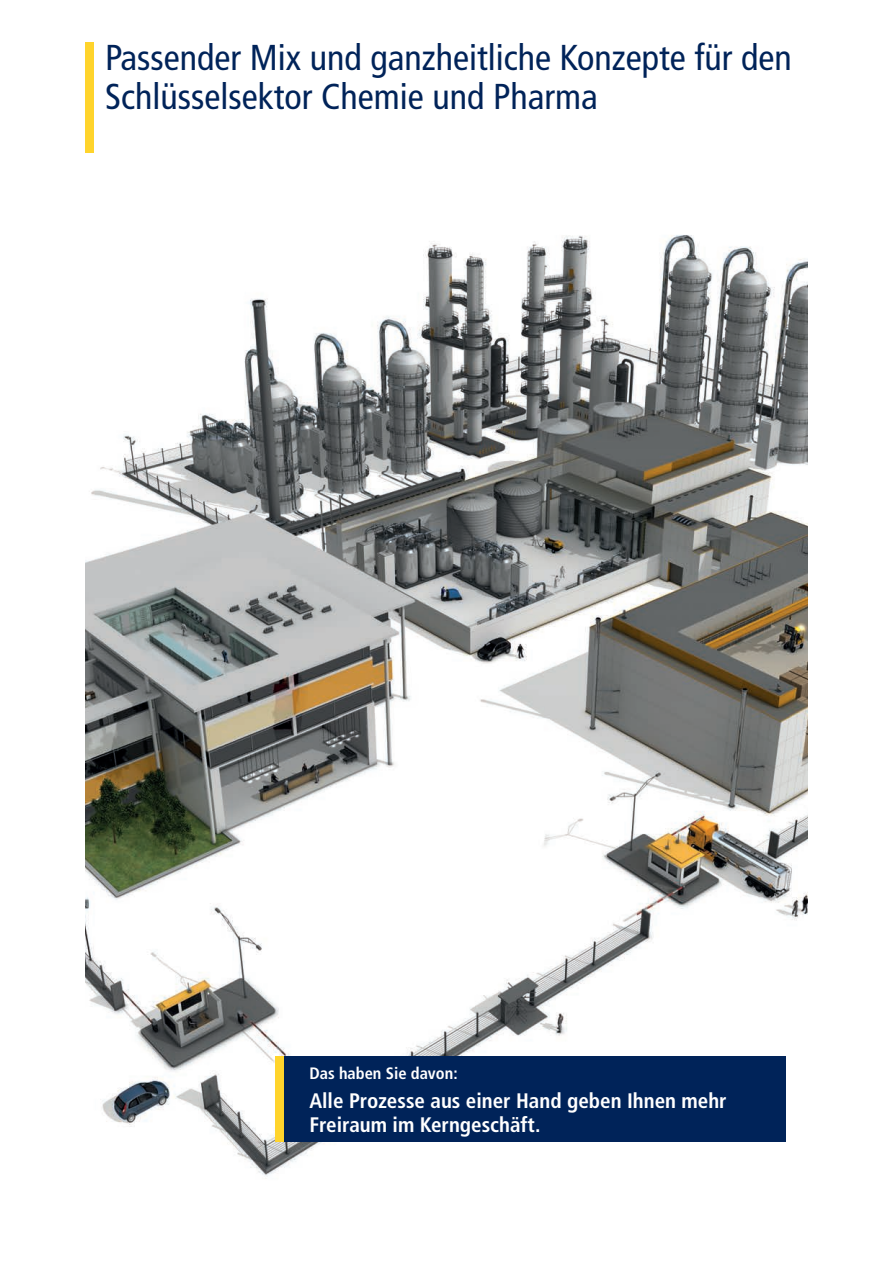
<style>
.page{position:relative;width:893px;height:1263px;background:#fff}
.page>*{position:absolute;margin:0;border:0;box-sizing:border-box;transform-origin:0 0}
.t1{font:condensed 36px/39px "Frutiger LT Pro";color:#002359}
.t2{font:700 condensed 21px/24px "Frutiger LT Pro";color:#fff}
.t3{font:700 condensed 16.5px "Frutiger LT Pro";color:#fff}
</style>
<div class="page">
<img style="left:85px;top:235px;width:723px;height:944px">
<div style="left:85px;top:43px;width:9px;height:110px;background:#ffd42c"></div>
<div style="left:275px;top:1057px;width:511px;height:85px;background:#002359"></div>
<div style="left:275px;top:1057px;width:9px;height:85px;background:#ffd42c"></div>
<p class="t1" style="left:105px;top:38px;width:688px">Passender Mix und ganzheitliche Konzepte für den<br>Schlüsselsektor Chemie und Pharma</p>
<p class="t3" style="left:309px;top:1064px;width:150px">Das haben Sie davon:</p>
<p class="t2" style="left:309px;top:1088px;width:419px">Alle Prozesse aus einer Hand geben Ihnen mehr<br>Freiraum im Kerngeschäft.</p>
</div>
